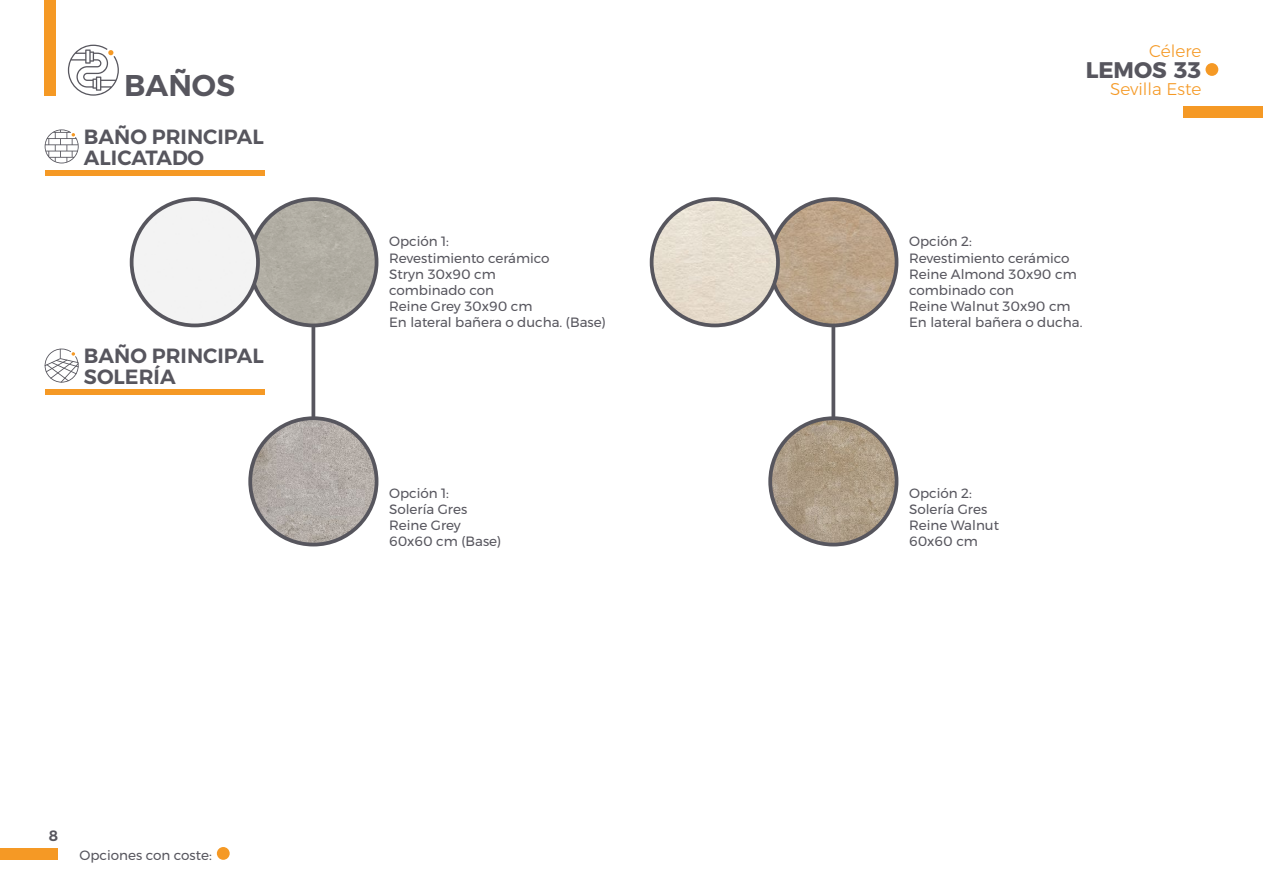
<style>
.page{position:relative;width:1263px;height:893px;background:#fff}
.page>*{position:absolute;margin:0;border:0;box-sizing:border-box;transform-origin:0 0}
.t1{font:600 30px "Montserrat";color:#57565e}
.t2{font:700 22.65px "Montserrat";color:#57565e}
.t3{font:600 20.55px/20.5px "Montserrat";color:#57565e}
.t4{font:300 16.95px "Montserrat";color:#f59925}
.t5{font:600 15px "Montserrat";color:#57565e}
.t6{font:13.5px/16.2px "Montserrat";color:#57565e}
</style>
<div class="page">
<div style="left:1205px;top:63px;width:13px;height:13px;background:#f59925;border-radius:50%"></div>
<div style="left:1183px;top:106px;width:80px;height:12px;background:#f59925"></div>
<div style="left:0;top:848px;width:58px;height:12px;background:#f59925"></div>
<div style="left:45px;top:0;width:11px;height:96px;background:#f59925"></div>
<svg style="left:68px;top:45px;width:51px;height:51px"></svg>
<div style="left:217px;top:847px;width:13px;height:13px;background:#f59925;border-radius:50%"></div>
<img style="left:250px;top:199px;width:127px;height:126px;border-radius:63px">
<div style="left:248px;top:197px;width:130px;height:130px;border:4px solid #57565e;border-radius:50%"></div>
<img style="left:770px;top:199px;width:126px;height:126px;border-radius:63px">
<div style="left:768px;top:197px;width:130px;height:130px;border:4px solid #57565e;border-radius:50%"></div>
<div style="left:45px;top:170px;width:219px;height:6px;background:#f59925"></div>
<div style="left:45px;top:389px;width:219px;height:6px;background:#f59925"></div>
<div style="left:132px;top:199px;width:126px;height:126px;background:#f3f3f3;border-radius:63px"></div>
<div style="left:130px;top:197px;width:130px;height:130px;border:4px solid #57565e;border-radius:50%"></div>
<img style="left:652px;top:199px;width:126px;height:126px;border-radius:63px">
<div style="left:650px;top:197px;width:130px;height:130px;border:4px solid #57565e;border-radius:50%"></div>
<img style="left:250px;top:418px;width:127px;height:127px;border-radius:63px">
<div style="left:248px;top:416px;width:130px;height:130px;border:4px solid #57565e;border-radius:50%"></div>
<img style="left:770px;top:418px;width:126px;height:127px;border-radius:63px">
<div style="left:768px;top:416px;width:130px;height:130px;border:4px solid #57565e;border-radius:50%"></div>
<svg style="left:45px;top:349px;width:34px;height:34px"></svg>
<svg style="left:45px;top:129px;width:34px;height:34px"></svg>
<svg style="left:311px;top:325px;width:4px;height:93px"></svg>
<svg style="left:831px;top:325px;width:4px;height:93px"></svg>
<h1 class="t1" style="left:124px;top:61px;width:113px">BAÑOS</h1>
<h3 class="t3" style="left:84px;top:126px;width:181px">BAÑO PRINCIPAL<br>ALICATADO</h3>
<h3 class="t3" style="left:84px;top:346px;width:181px">BAÑO PRINCIPAL<br>SOLERÍA</h3>
<p class="t5" style="left:49px;top:823px;width:11px">8</p>
<p class="t6" style="left:80px;top:847px;width:134px">Opciones con coste:</p>
<p class="t6" style="left:389px;top:233px;width:218px">Opción 1:<br>Revestimiento cerámico<br>Stryn 30x90 cm<br>combinado con<br>Reine Grey 30x90 cm<br>En lateral bañera o ducha. (Base)</p>
<p class="t6" style="left:389px;top:485px;width:114px">Opción 1:<br>Solería Gres<br>Reine Grey<br>60x60 cm (Base)</p>
<p class="t4" style="left:1149px;top:38px;width:54px">Célere</p>
<h2 class="t2" style="left:1086px;top:51px;width:117px">LEMOS 33</h2>
<p class="t4" style="left:1110px;top:76px;width:93px">Sevilla Este</p>
<p class="t6" style="left:909px;top:233px;width:175px">Opción 2:<br>Revestimiento cerámico<br>Reine Almond 30x90 cm combinado con<br>Reine Walnut 30x90 cm<br>En lateral bañera o ducha.</p>
<p class="t6" style="left:909px;top:485px;width:91px">Opción 2:<br>Solería Gres<br>Reine Walnut<br>60x60 cm</p>
</div>
